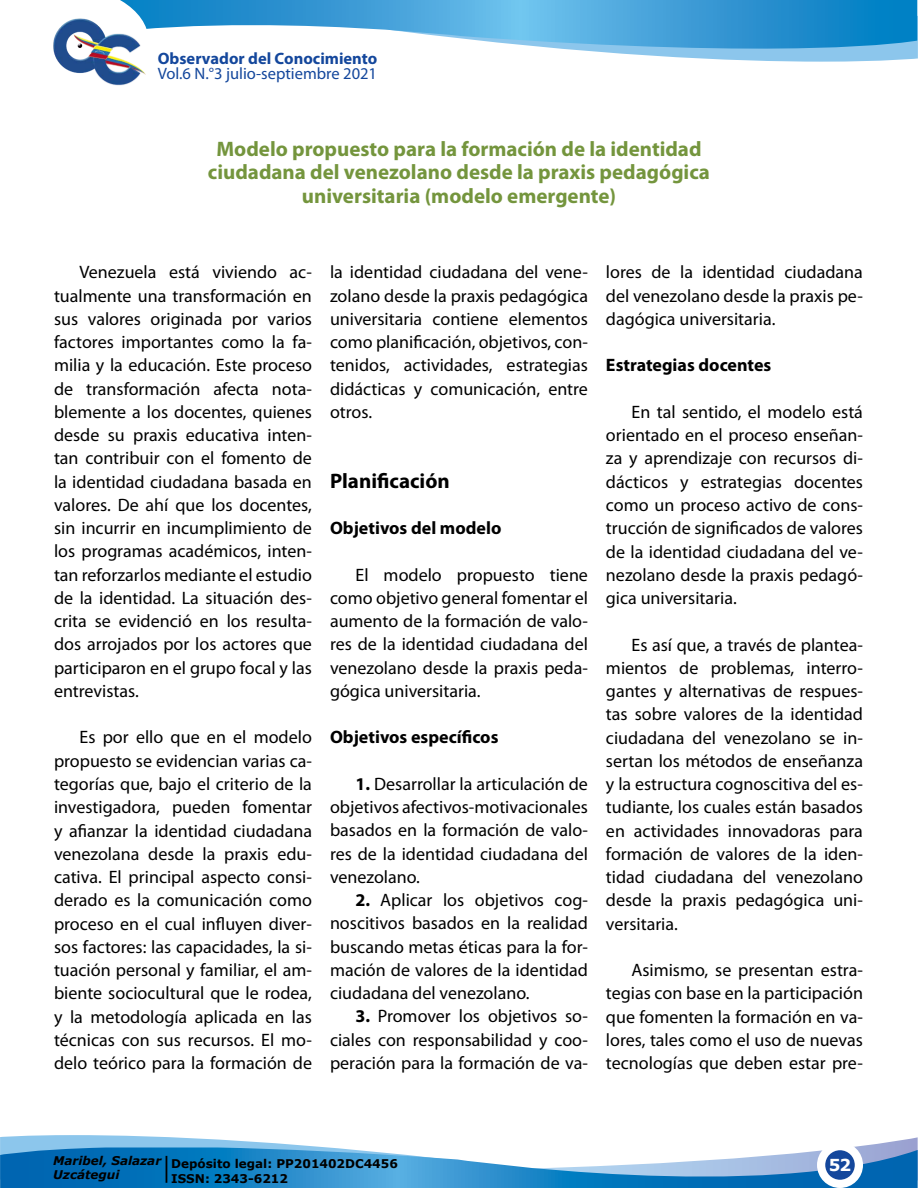
<style>
.page{position:relative;width:918px;height:1188px;background:#fff}
.page>*{position:absolute;margin:0;border:0;box-sizing:border-box;transform-origin:0 0}
.t1{font:700 21px/23.2px "Myriad Pro";color:#74953d;text-align:center}
.t2{font:700 21px "Myriad Pro";color:#000}
.t3{font:18px/23.2px "Myriad Pro";color:#000;text-align:justify}
.t4{font:700 18px "Myriad Pro";color:#000}
.t5{font:16.5px "Myriad Pro";color:#14479c}
.t6{font:700 16.5px "Myriad Pro";color:#14479c}
.t7{font:700 16.5px "Verdana";color:#fff}
.t8{font:700 12px/14.4px "Verdana";color:#000}
.t9{font:italic 700 12px/14.4px "Verdana";color:#000}
.s1{font-weight:700}
</style>
<div class="page">
<svg style="left:148px;top:0;width:769px;height:30px;background:#3f9ed6"></svg>
<svg style="left:120px;top:0;width:28px;height:29px"></svg>
<img style="left:53px;top:17px;width:93px;height:69px">
<svg style="left:389px;top:15px;width:529px;height:47px"></svg>
<svg style="left:0;top:1135px;width:918px;height:53px"></svg>
<p class="t6" style="left:158px;top:48px;width:221px">Observador del Conocimiento</p>
<p class="t5" style="left:158px;top:63px;width:221px">Vol.6 N.°3 julio-septiembre 2021</p>
<p class="t1" style="left:208px;top:137px;width:504px">Modelo propuesto para la formación de la identidad ciudadana del venezolano desde la praxis pedagógica universitaria (modelo emergente)</p>
<p class="t3" style="left:54px;top:260px;width:260px;text-indent:26px">Venezuela está viviendo ac&shy;tualmente una transformación en sus valores originada por varios factores importantes como la fa&shy;milia y la educación. Este proceso de transformación afecta nota&shy;blemente a los docentes, quienes desde su praxis educativa inten&shy;tan contribuir con el fomento de la identidad ciudadana basada en valores. De ahí que los docentes, sin incurrir en incumplimiento de los programas académicos, inten&shy;tan reforzarlos mediante el estudio de la identidad. La situación des&shy;crita se evidenció en los resulta&shy;dos arrojados por los actores que participaron en el grupo focal y las entrevistas.</p>
<p class="t3" style="left:54px;top:726px;width:260px;text-indent:26px">Es por ello que en el modelo propuesto se evidencian varias ca&shy;tegorías que, bajo el criterio de la investigadora, pueden fomentar y afianzar la identidad ciudadana venezolana desde la praxis edu&shy;cativa. El principal aspecto consi&shy;derado es la comunicación como proceso en el cual influyen diver&shy;sos factores: las capacidades, la si&shy;tuación personal y familiar, el am&shy;biente sociocultural que le rodea, y la metodología aplicada en las técnicas con sus recursos. El mo&shy;delo teórico para la formación de</p>
<p class="t3" style="left:330px;top:260px;width:260px">la identidad ciudadana del vene&shy;zolano desde la praxis pedagógica universitaria contiene elementos como planificación, objetivos, con&shy;tenidos, actividades, estrategias didácticas y comunicación, entre otros.</p>
<p class="t2" style="left:330px;top:467px;width:121px">Planificación</p>
<p class="t4" style="left:330px;top:516px;width:173px">Objetivos del modelo</p>
<p class="t3" style="left:330px;top:563px;width:260px;text-indent:26px">El modelo propuesto tiene como objetivo general fomentar el aumento de la formación de valo&shy;res de la identidad ciudadana del venezolano desde la praxis peda&shy;gógica universitaria.</p>
<p class="t4" style="left:330px;top:726px;width:170px">Objetivos específicos</p>
<p class="t3" style="left:330px;top:772px;width:260px;text-indent:26px"><span class="s1">1.</span> Desarrollar la articulación de objetivos afectivos-motivacionales basados en la formación de valo&shy;res de la identidad ciudadana del venezolano.</p>
<p class="t3" style="left:330px;top:888px;width:260px;text-indent:26px"><span class="s1">2.</span> Aplicar los objetivos cog&shy;noscitivos basados en la realidad buscando metas éticas para la for&shy;mación de valores de la identidad ciudadana del venezolano.</p>
<p class="t3" style="left:330px;top:1005px;width:260px;text-indent:26px"><span class="s1">3.</span> Promover los objetivos so&shy;ciales con responsabilidad y coo&shy;peración para la formación de va-</p>
<p class="t3" style="left:606px;top:261px;width:259px">lores de la identidad ciudadana del venezolano desde la praxis pe&shy;dagógica universitaria.</p>
<p class="t4" style="left:606px;top:354px;width:167px">Estrategias docentes</p>
<p class="t3" style="left:606px;top:400px;width:259px;text-indent:26px">En tal sentido, el modelo está orientado en el proceso enseñan&shy;za y aprendizaje con recursos di&shy;dácticos y estrategias docentes como un proceso activo de cons&shy;trucción de significados de valores de la identidad ciudadana del ve&shy;nezolano desde la praxis pedagó&shy;gica universitaria.</p>
<p class="t3" style="left:606px;top:633px;width:259px;text-indent:26px">Es así que, a través de plantea&shy;mientos de problemas, interro&shy;gantes y alternativas de respues&shy;tas sobre valores de la identidad ciudadana del venezolano se in&shy;sertan los métodos de enseñanza y la estructura cognoscitiva del es&shy;tudiante, los cuales están basados en actividades innovadoras para formación de valores de la iden&shy;tidad ciudadana del venezolano desde la praxis pedagógica uni&shy;versitaria.</p>
<p class="t3" style="left:606px;top:958px;width:259px;text-indent:26px">Asimismo, se presentan estra&shy;tegias con base en la participación que fomenten la formación en va&shy;lores, tales como el uso de nuevas tecnologías que deben estar pre-</p>
<p class="t9" style="left:53px;top:1153px;width:110px">Maribel, Salazar<br>Uzcátegui</p>
<p class="t8" style="left:171px;top:1156px;width:228px">Depósito legal: PP201402DC4456<br>ISSN: 2343-6212</p>
<p class="t7" style="left:829px;top:1154px;width:24px">52</p>
</div>
